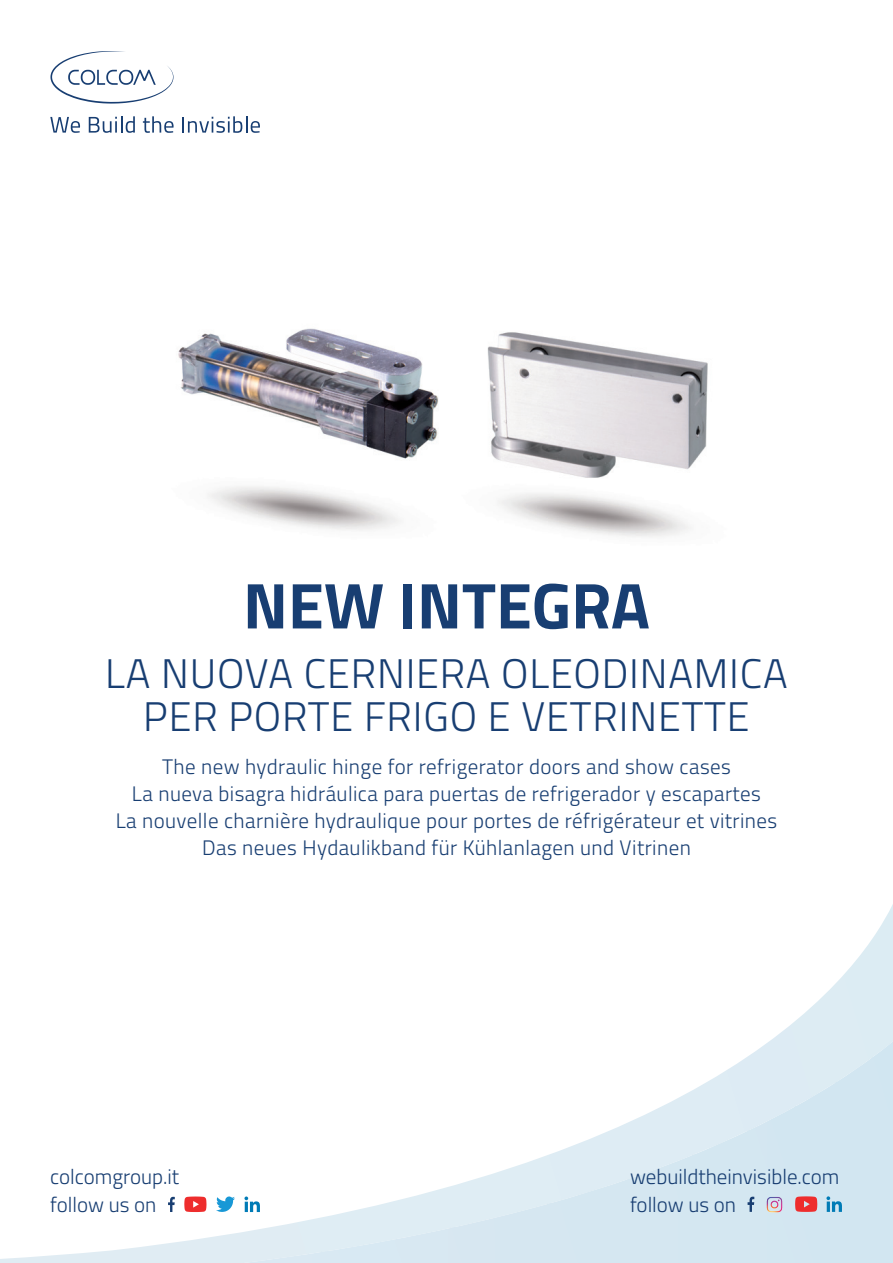
<style>
.page{position:relative;width:893px;height:1263px;background:#fff}
.page>*{position:absolute;margin:0;border:0;box-sizing:border-box;transform-origin:0 0}
.t1{font:700 64.8px "Titillium Web";color:#183e72}
.t2{font:300 41.4px/42.8px "Titillium Web";letter-spacing:.02em;color:#183e72;text-align:center}
.t3{font:300 21px "Titillium Web";letter-spacing:.02em;color:#183e72}
.t4{font:300 21px "Titillium Web";color:#183e72}
</style>
<div class="page">
<img style="left:178px;top:328px;width:261px;height:203px">
<img style="left:487px;top:332px;width:221px;height:205px">
<svg style="left:50px;top:117px;width:30px;height:16px"></svg>
<svg style="left:89px;top:116px;width:46px;height:17px"></svg>
<svg style="left:143px;top:116px;width:31px;height:17px"></svg>
<svg style="left:182px;top:116px;width:78px;height:17px"></svg>
<svg style="left:50px;top:51px;width:124px;height:53px"></svg>
<svg style="left:0;top:904px;width:893px;height:359px"></svg>
<img style="left:243px;top:1251px;width:650px;height:12px">
<img style="left:319px;top:1227px;width:574px;height:25px">
<img style="left:449px;top:1203px;width:444px;height:25px">
<img style="left:547px;top:1179px;width:346px;height:25px">
<img style="left:626px;top:1154px;width:267px;height:26px">
<img style="left:691px;top:1130px;width:202px;height:25px">
<img style="left:747px;top:1106px;width:146px;height:25px">
<img style="left:794px;top:1082px;width:99px;height:25px">
<img style="left:835px;top:1057px;width:58px;height:26px">
<img style="left:871px;top:1041px;width:22px;height:17px">
<svg style="left:826px;top:1196px;width:16px;height:16px"></svg>
<svg style="left:795px;top:1196px;width:22px;height:16px"></svg>
<img style="left:748px;top:1197px;width:6px;height:15px">
<img style="left:763px;top:1193px;width:23px;height:22px">
<svg style="left:244px;top:1196px;width:16px;height:16px"></svg>
<svg style="left:184px;top:1196px;width:22px;height:16px"></svg>
<img style="left:168px;top:1197px;width:7px;height:15px">
<svg style="left:216px;top:1196px;width:19px;height:16px"></svg>
<p class="t1" style="left:243px;top:556px;width:408px">NEW INTEGRA</p>
<p class="t2" style="left:105px;top:650px;width:684px">LA NUOVA CERNIERA OLEODINAMICA<br>PER PORTE FRIGO E VETRINETTE</p>
<p class="t3" style="left:162px;top:751px;width:570px">The new hydraulic hinge for refrigerator doors and show cases</p>
<p class="t3" style="left:132px;top:778px;width:631px">La nueva bisagra hidráulica para puertas de refrigerador y escapartes</p>
<p class="t3" style="left:116px;top:805px;width:663px">La nouvelle charnière hydraulique pour portes de réfrigérateur et vitrines</p>
<p class="t3" style="left:202px;top:832px;width:490px">Das neues Hydaulikband für Kühlanlagen und Vitrinen</p>
<p class="t4" style="left:50px;top:1161px;width:130px">colcomgroup.it</p>
<p class="t4" style="left:50px;top:1189px;width:108px">follow us on</p>
<p class="t4" style="left:630px;top:1161px;width:211px">webuildtheinvisible.com</p>
<p class="t4" style="left:630px;top:1189px;width:108px">follow us on</p>
</div>
